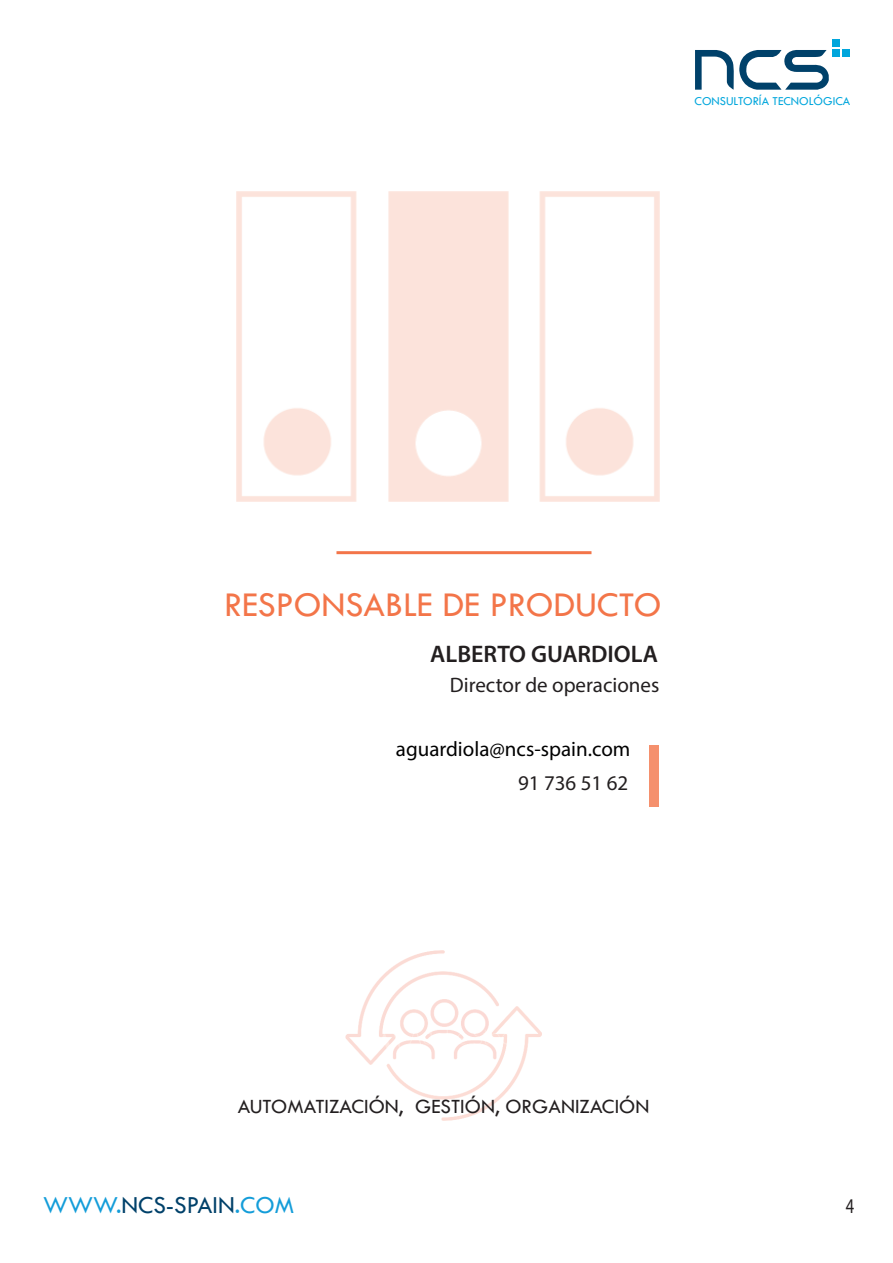
<style>
.page{position:relative;width:893px;height:1263px;background:#fff}
.page>*{position:absolute;margin:0;border:0;box-sizing:border-box;transform-origin:0 0}
.t1{font:36px "Tw Cen";color:#f37549}
.t2{font:25.35px "Tw Cen";color:#00416a}
.t3{font:600 24px "Myriad Pro";color:#231f20}
.t4{font:21px "Tw Cen";color:#231f20}
.t5{font:21px "Myriad Pro";color:#231f20}
.t6{font:21px "Myriad Pro";color:#000001}
.t7{font:21px "Myriad Pro";color:#231f20;scale:.78 1}
.t8{font:12.6px "Tw Cen";color:#00a6dc}
.s1{color:#149dd9}
</style>
<div class="page">
<img style="left:237px;top:191px;width:422px;height:310px">
<img style="left:345px;top:950px;width:197px;height:171px">
<div style="left:649px;top:745px;width:9px;height:62px;background:#f5906d"></div>
<svg style="left:695px;top:50px;width:134px;height:40px"></svg>
<div style="left:832px;top:39px;width:7px;height:7px;background:#00a6dc"></div>
<div style="left:832px;top:50px;width:7px;height:7px;background:#00a6dc"></div>
<div style="left:843px;top:50px;width:7px;height:7px;background:#00a6dc"></div>
<hr style="left:336px;top:551px;width:255px;height:3px;background:#f37549">
<p class="t8" style="left:695px;top:93px;width:157px">CONSULTORÍA TECNOLÓGICA</p>
<h1 class="t1" style="left:224px;top:583px;width:439px">RESPONSABLE DE PRODUCTO</h1>
<p class="t3" style="left:430px;top:638px;width:229px">ALBERTO GUARDIOLA</p>
<p class="t5" style="left:450px;top:672px;width:211px">Director de operaciones</p>
<p class="t6" style="left:396px;top:736px;width:236px">aguardiola@ncs-spain.com</p>
<p class="t5" style="left:518px;top:770px;width:112px">91 736 51 62</p>
<p class="t4" style="left:238px;top:1093px;width:413px">AUTOMATIZACIÓN, GESTIÓN, ORGANIZACIÓN</p>
<p class="t2" style="left:43px;top:1189px;width:253px"><span class="s1">WWW.</span>NCS-SPAIN<span class="s1">.COM</span></p>
<p class="t7" style="left:846px;top:1193px;width:12px">4</p>
</div>
